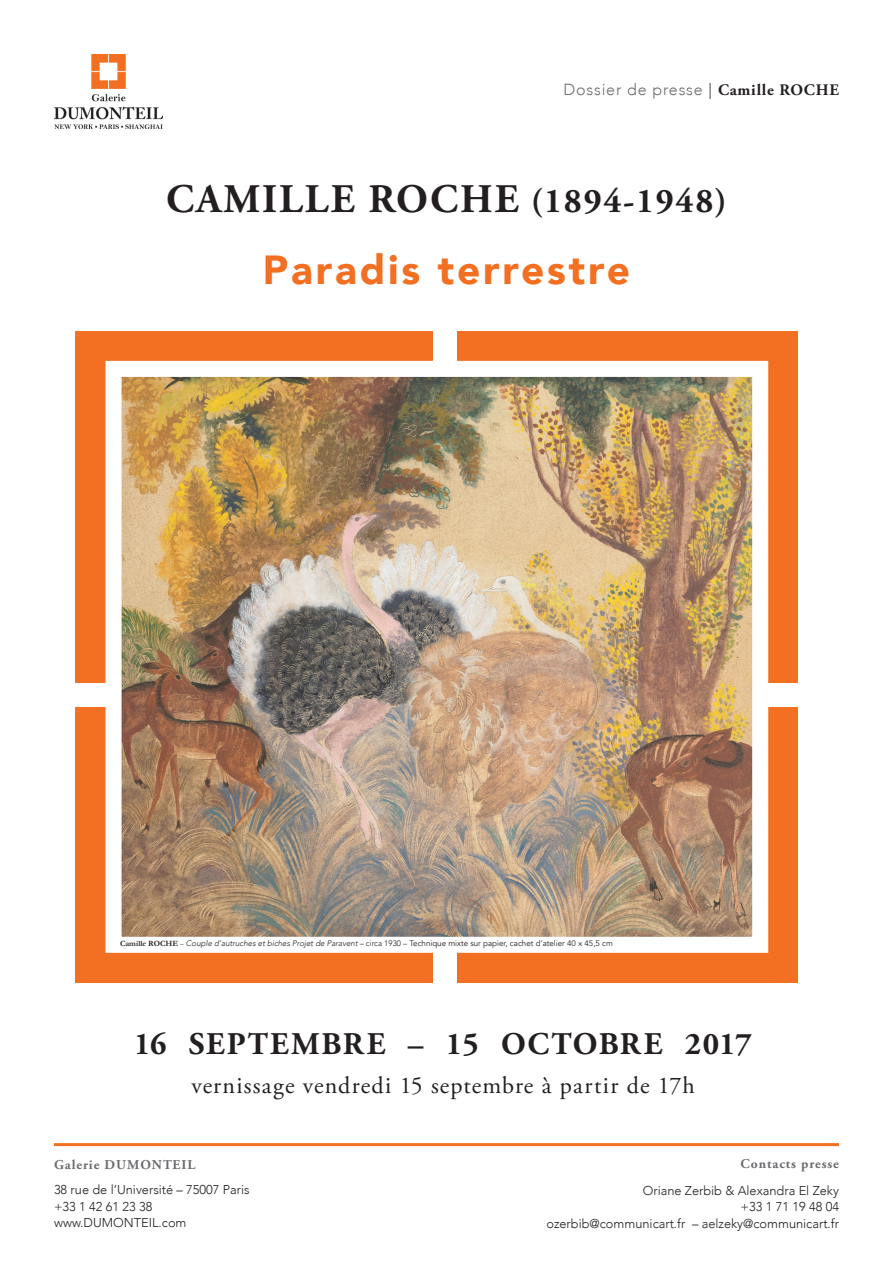
<style>
.page{position:relative;width:893px;height:1263px;background:#fff}
.page>*{position:absolute;margin:0;border:0;box-sizing:border-box;transform-origin:0 0}
.t1{font:700 40.5px "Adobe Garamond Pro";letter-spacing:.05em;color:#231f20}
.t2{font:900 40.5px "Avenir";letter-spacing:.07em;color:#f36f21}
.t3{font:700 31.5px "Adobe Garamond Pro";letter-spacing:.045em;color:#231f20}
.t4{font:24px "Adobe Garamond Pro";letter-spacing:.045em;color:#231f20}
.t5{font:300 16.05px "Avenir";letter-spacing:.05em;color:#6c6d70}
.t6{font:700 13.5px "Adobe Garamond Pro";letter-spacing:.07em;color:#6c6d70}
.t7{font:300 12.75px "Avenir";color:#231f20}
.t8{font:7.95px "Avenir";color:#231f20}
.s1{color:#231f20}
.s2{font-family:"Adobe Garamond Pro";font-weight:700;color:#231f20}
.s3{font-size:34.65px}
.s4{font-family:"Garamond";font-weight:700}
.s5{font-family:"Minion Pro"}
.s6{font-weight:300;font-style:italic}
.s7{font-weight:300}
</style>
<div class="page">
<img style="left:54px;top:54px;width:109px;height:74px">
<hr style="left:54px;top:1143px;width:785px;height:3px;background:#f36f21">
<div style="left:75px;top:332px;width:723px;height:651px;background:#f36f21"></div>
<div style="left:433px;top:302px;width:24px;height:792px;background:#fff"></div>
<div style="left:47px;top:683px;width:792px;height:24px;background:#fff"></div>
<img style="left:123px;top:378px;width:628px;height:558px">
<div style="left:106px;top:361px;width:662px;height:592px;border:16px solid #fff"></div>
<p class="t5" style="left:563px;top:80px;width:277px">Dossier de presse <span class="s1">|</span> <span class="s2">Camille ROCHE</span></p>
<p class="t1" style="left:166px;top:176px;width:562px">CAMILLE ROCHE <span class="s3">(1894-1948)</span></p>
<p class="t2" style="left:263px;top:235px;width:369px">Paradis terrestre</p>
<p class="t8" style="left:120px;top:938px;width:494px"><span class="s4">Camille ROCHE</span> <span class="s5">–</span> <span class="s6">Couple d’autruches et biches Projet de Paravent</span> <span class="s7">– circa 1930</span> – Technique mixte sur papier, cachet d’atelier 40 x 45,5 cm</p>
<p class="t3" style="left:134px;top:1025px;width:619px">16 SEPTEMBRE – 15 OCTOBRE 2017</p>
<p class="t4" style="left:191px;top:1071px;width:505px">vernissage vendredi 15 septembre à partir de 17h</p>
<p class="t6" style="left:54px;top:1157px;width:143px">Galerie DUMONTEIL</p>
<p class="t7" style="left:54px;top:1182px;width:197px">38 rue de l’Université – 75007 Paris</p>
<p class="t7" style="left:54px;top:1199px;width:100px">+33 1 42 61 23 38</p>
<p class="t7" style="left:54px;top:1215px;width:134px">www.DUMONTEIL.com</p>
<p class="t6" style="left:741px;top:1155px;width:100px">Contacts presse</p>
<p class="t7" style="left:643px;top:1183px;width:198px">Oriane Zerbib &amp; Alexandra El Zeky</p>
<p class="t7" style="left:741px;top:1199px;width:100px">+33 1 71 19 48 04</p>
<p class="t7" style="left:546px;top:1216px;width:294px">ozerbib@communicart.fr – aelzeky@communicart.fr</p>
</div>
